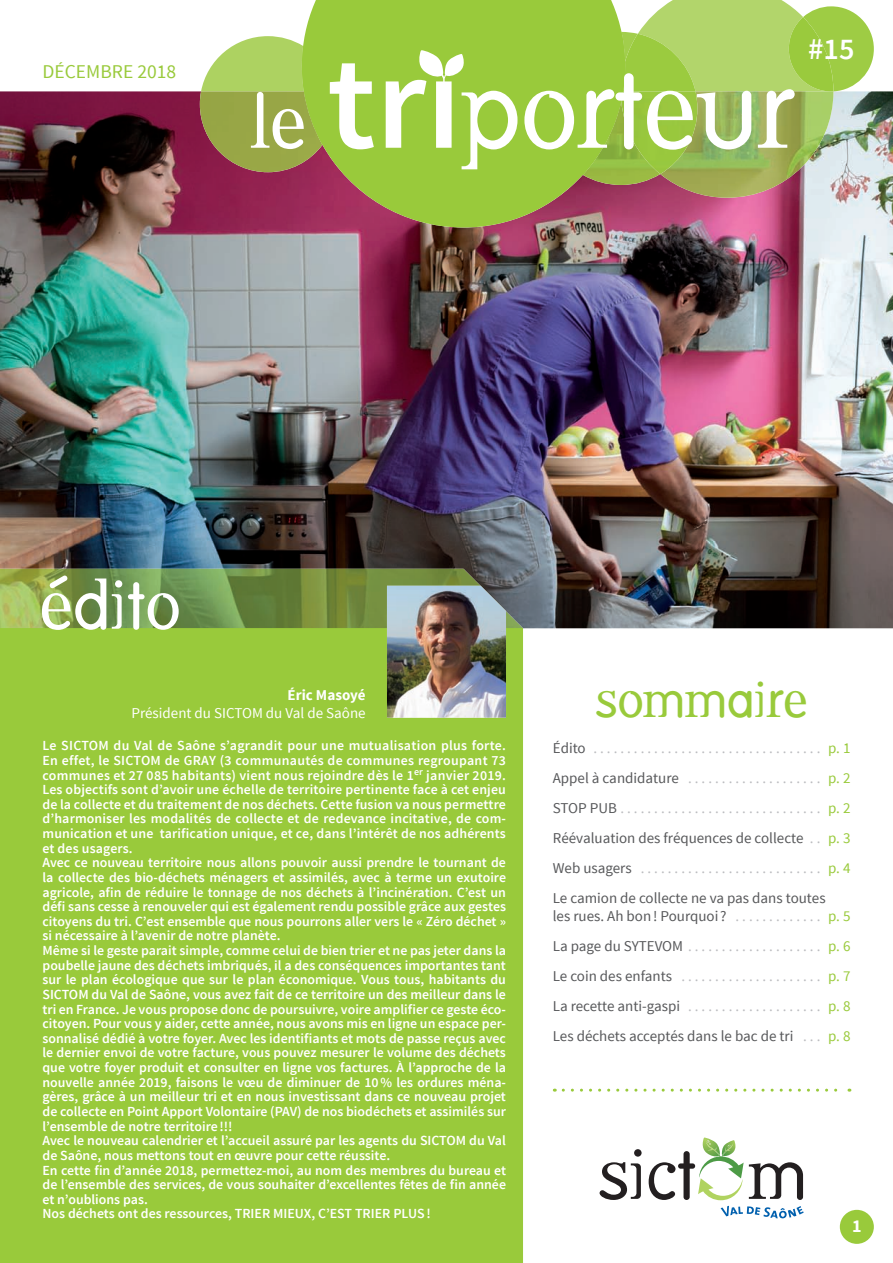
<style>
.page{position:relative;width:893px;height:1263px;background:#fff}
.page>*{position:absolute;margin:0;border:0;box-sizing:border-box;transform-origin:0 0}
.t1{font:67.5px "Dead History Roman";color:#fff}
.t2{font:49.5px "Dead History Roman";color:#99ca3b}
.t3{font:600 30px "Source Sans Pro";color:#fff}
.t4{font:19.5px "Source Sans Pro";color:#99ca3b}
.t5{font:700 18px "Source Sans Pro";color:#fff}
.t6{font:15px/30px "Source Sans Pro";color:#bcbdc0;text-align:justify}
.t7{font:15px/30px "Source Sans Pro";color:#57585a;text-align:justify}
.t8{font:15px "Source Sans Pro";color:#fff}
.t9{font:700 15px "Source Sans Pro";color:#fff}
.t10{font:600 13.8px/14.5px "Source Sans Pro";color:#fff}
.s1{color:#57585a}
.s2{color:#99ca3b}
.s3{color:#bcbdc0}
</style>
<div class="page">
<img style="left:0;top:91px;width:893px;height:537px">
<svg style="left:302px;top:0;width:323px;height:227px;background:#9ba646"></svg>
<img style="left:583px;top:175px;width:77px;height:10px">
<img style="left:660px;top:175px;width:173px;height:23px">
<img style="left:200px;top:91px;width:122px;height:81px">
<svg style="left:201px;top:36px;width:135px;height:109px;background:#aec569"></svg>
<svg style="left:544px;top:0;width:330px;height:175px;background:#aed071"></svg>
<svg style="left:721px;top:1206px;width:83px;height:12px"></svg>
<svg style="left:600px;top:1149px;width:42px;height:51px"></svg>
<svg style="left:649px;top:1137px;width:154px;height:63px"></svg>
<svg style="left:563px;top:1089px;width:287px;height:3px"></svg>
<div style="left:840px;top:1210px;width:34px;height:34px;background:#99ca3b;border-radius:50%"></div>
<img style="left:0;top:569px;width:523px;height:59px">
<div style="left:0;top:628px;width:523px;height:635px;background:#99ca3b"></div>
<img style="left:387px;top:586px;width:119px;height:132px">
<svg style="left:416px;top:49px;width:50px;height:14px"></svg>
<svg style="left:251px;top:63px;width:544px;height:106px"></svg>
<h3 class="t4" style="left:43px;top:60px;width:135px">DÉCEMBRE 2018</h3>
<h3 class="t3" style="left:808px;top:30px;width:48px">#15</h3>
<h1 class="t1" style="left:40px;top:556px;width:143px">édito</h1>
<p class="t9" style="left:287px;top:685px;width:80px">Éric Masoyé</p>
<p class="t8" style="left:131px;top:704px;width:236px">Président du SICTOM du Val de Saône</p>
<p class="t10" style="left:43px;top:739px;width:465px">Le SICTOM du Val de Saône s’agrandit pour une mutualisation plus forte.<br>En effet, le SICTOM de GRAY (3 communautés de communes regroupant 73 communes et 27 085 habitants) vient nous rejoindre dès le 1<sup>er</sup> janvier 2019.<br>Les objectifs sont d’avoir une échelle de territoire pertinente face à cet enjeu de la collecte et du traitement de nos déchets. Cette fusion va nous permettre d’harmoniser les modalités de collecte et de redevance incitative, de com&shy;munication et une tarification unique, et ce, dans l’intérêt de nos adhérents et des usagers.<br>Avec ce nouveau territoire nous allons pouvoir aussi prendre le tournant de la collecte des bio-déchets ménagers et assimilés, avec à terme un exutoire agricole, afin de réduire le tonnage de nos déchets à l’incinération. C’est un défi sans cesse à renouveler qui est également rendu possible grâce aux gestes citoyens du tri. C’est ensemble que nous pourrons aller vers le « Zéro déchet » si nécessaire à l’avenir de notre planète.<br>Même si le geste parait simple, comme celui de bien trier et ne pas jeter dans la poubelle jaune des déchets imbriqués, il a des conséquences importantes tant sur le plan écologique que sur le plan économique. Vous tous, habitants du SICTOM du Val de Saône, vous avez fait de ce territoire un des meilleur dans le tri en France. Je vous propose donc de poursuivre, voire amplifier ce geste éco&shy;citoyen. Pour vous y aider, cette année, nous avons mis en ligne un espace per&shy;sonnalisé dédié à votre foyer. Avec les identifiants et mots de passe reçus avec le dernier envoi de votre facture, vous pouvez mesurer le volume des déchets que votre foyer produit et consulter en ligne vos factures. À l’approche de la nouvelle année 2019, faisons le vœu de diminuer de 10 % les ordures ména&shy;gères, grâce à un meilleur tri et en nous investissant dans ce nouveau projet de collecte en Point Apport Volontaire (PAV) de nos biodéchets et assimilés sur l’ensemble de notre territoire !!!<br>Avec le nouveau calendrier et l’accueil assuré par les agents du SICTOM du Val de Saône, nous mettons tout en œuvre pour cette réussite.<br>En cette fin d’année 2018, permettez-moi, au nom des membres du bureau et de l’ensemble des services, de vous souhaiter d’excellentes fêtes de fin année et n’oublions pas.<br>Nos déchets ont des ressources, TRIER MIEUX, C’EST TRIER PLUS !</p>
<h2 class="t2" style="left:595px;top:664px;width:214px">sommaire</h2>
<p class="t6" style="left:553px;top:734px;width:299px"><span class="s1">Édito</span> . . . . . . . . . . . . . . . . . . . . . . . . . . . . . . . . . . <span class="s2">p. 1<br></span><span class="s1">Appel à candidature</span> . . . . . . . . . . . . . . . . . . . . <span class="s2">p. 2<br></span><span class="s1">STOP PUB</span> . . . . . . . . . . . . . . . . . . . . . . . . . . . . . . <span class="s2">p. 2<br></span><span class="s1">Réévaluation des fréquences de collecte</span> . . <span class="s2">p. 3<br></span><span class="s1">Web usagers</span> . . . . . . . . . . . . . . . . . . . . . . . . . . . <span class="s2">p. 4<br></span><span class="s1">Le camion de collecte ne va pas dans toutes</span></p>
<p class="t7" style="left:553px;top:902px;width:299px">les rues. Ah bon ! Pourquoi ? <span class="s3">. . . . . . . . . . . . .</span> <span class="s2">p. 5<br></span>La page du SYTEVOM <span class="s3">. . . . . . . . . . . . . . . . . . . .</span> <span class="s2">p. 6<br></span>Le coin des enfants <span class="s3">. . . . . . . . . . . . . . . . . . . . .</span> <span class="s2">p. 7<br></span>La recette anti-gaspi <span class="s3">. . . . . . . . . . . . . . . . . . . .</span> <span class="s2">p. 8<br></span>Les déchets acceptés dans le bac de tri <span class="s3">. . .</span> <span class="s2">p. 8</span></p>
<h3 class="t5" style="left:852px;top:1214px;width:11px">1</h3>
</div>
